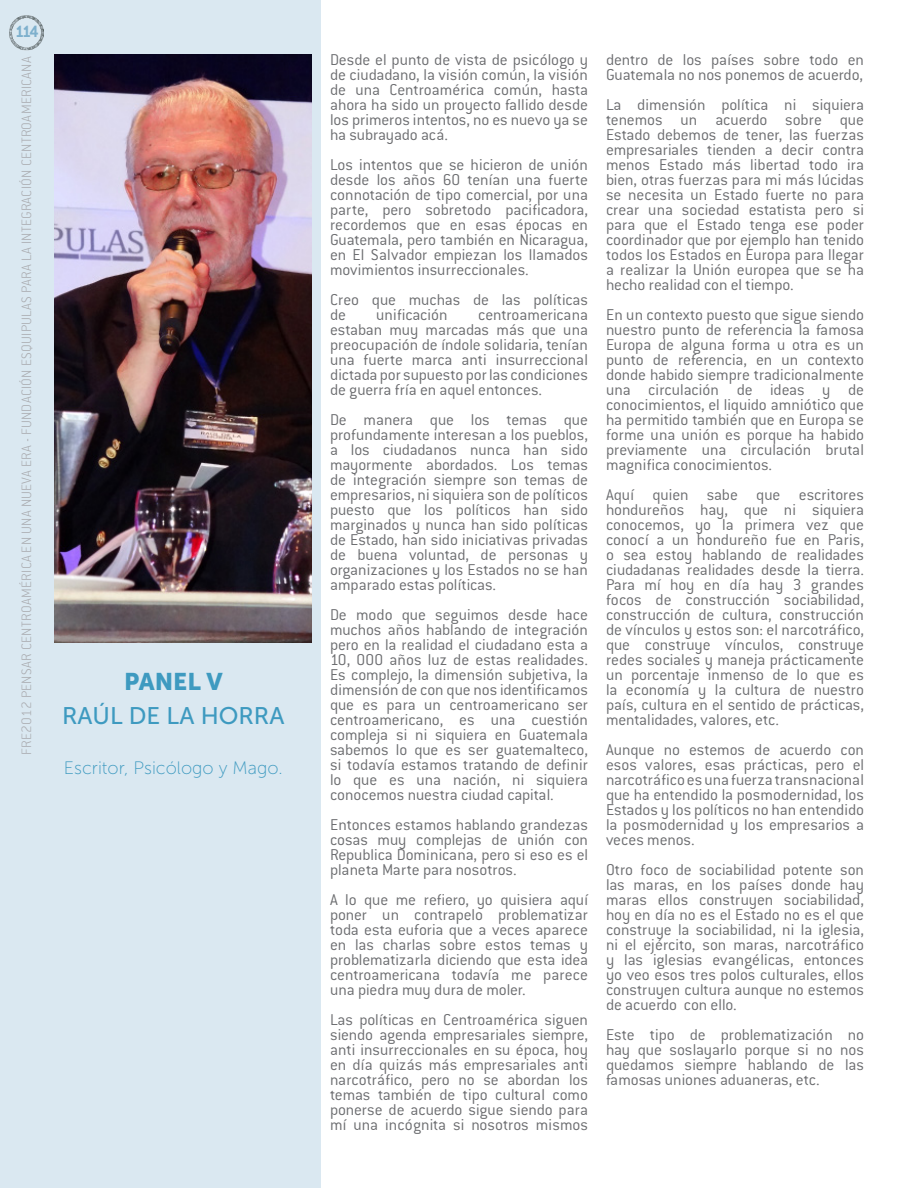
<style>
.page{position:relative;width:918px;height:1188px;background:#fff}
.page>*{position:absolute;margin:0;border:0;box-sizing:border-box;transform-origin:0 0}
.t1{font:24px "Museo Sans 500";color:#3e9ac0}
.t2{font:24px "Museo Sans 900";color:#3e9ac0}
.t3{font:18px "Museo Sans 100";color:#3e9ac0}
.t4{font:700 18px "Conduit ITC Std";color:#7eb0cd}
.t5{font:300 17.25px/15px "Conduit ITC Std";letter-spacing:-.005em;color:#6c6d70;text-align:justify}
.t6{font:200 15px "Conduit ITC Std";letter-spacing:.02em;color:#a8a9ad}
</style>
<div class="page">
<div style="left:0;top:0;width:321px;height:1188px;background:#dae8f1"></div>
<img style="left:9px;top:15px;width:35px;height:36px">
<img style="left:54px;top:54px;width:258px;height:589px">
<p class="t4" style="left:15px;top:21px;width:25px">114</p>
<p class="t6" style="left:17px;top:755px;width:700px;rotate:-90deg">FRE2012 PENSAR CENTROAMÉRICA EN UNA NUEVA ERA - FUNDACIÓN ESQUIPULAS PARA LA INTEGRACIÓN CENTROAMERICANA</p>
<h1 class="t2" style="left:124px;top:668px;width:100px">PANEL V</h1>
<h1 class="t1" style="left:62px;top:703px;width:224px">RAÚL DE LA HORRA</h1>
<p class="t3" style="left:64px;top:758px;width:220px">Escritor, Psicólogo y Mago.</p>
<p class="t5" style="left:330px;top:51px;width:260px">Desde el punto de vista de psicólogo y de ciudadano, la visión común, la visión de una Centroamérica común, hasta ahora ha sido un proyecto fallido desde los primeros intentos, no es nuevo ya se ha subrayado acá.</p>
<p class="t5" style="left:330px;top:156px;width:260px">Los intentos que se hicieron de unión desde los años 60 tenían una fuerte connotación de tipo comercial, por una parte, pero sobretodo pacificadora, recordemos que en esas épocas en Guatemala, pero también en Nicaragua, en El Salvador empiezan los llamados movimientos insurreccionales.</p>
<p class="t5" style="left:330px;top:291px;width:260px">Creo que muchas de las políticas de</p>
<p class="t5" style="left:330px;top:306px;width:260px;text-indent:148px">centroamericana estaban muy marcadas más que una preocupación de índole solidaria, tenían una fuerte marca anti insurreccional dictada por supuesto por las condiciones de guerra fría en aquel entonces.</p>
<p class="t5" style="left:330px;top:411px;width:260px">De manera que los temas que profundamente interesan a los pueblos, a los ciudadanos nunca han sido mayormente abordados. Los temas de integración siempre son temas de empresarios, ni siquiera son de políticos puesto que los políticos han sido marginados y nunca han sido políticas de Estado, han sido iniciativas privadas de buena voluntad, de personas y organizaciones y los Estados no se han amparado estas políticas.</p>
<p class="t5" style="left:330px;top:606px;width:260px">De modo que seguimos desde hace muchos años hablando de integración pero en la realidad el ciudadano esta a 10, 000 años luz de estas realidades.<br>Es complejo, la dimensión subjetiva, la dimensión de con que nos identificamos que es para un centroamericano ser centroamericano, es una cuestión compleja si ni siquiera en Guatemala sabemos lo que es ser guatemalteco, si todavía estamos tratando de definir lo que es una nación, ni siquiera conocemos nuestra ciudad capital.</p>
<p class="t5" style="left:330px;top:816px;width:260px">Entonces estamos hablando grandezas cosas muy complejas de unión con Republica Dominicana, pero si eso es el planeta Marte para nosotros.</p>
<p class="t5" style="left:330px;top:891px;width:260px">A lo que me refiero, yo quisiera aquí poner un contrapelo problematizar toda esta euforia que a veces aparece en las charlas sobre estos temas y problematizarla diciendo que esta idea centroamericana todavía me parece una piedra muy dura de moler.</p>
<p class="t5" style="left:330px;top:1011px;width:260px">Las políticas en Centroamérica siguen siendo agenda empresariales siempre, anti insurreccionales en su época, hoy en día quizás más empresariales anti narcotráfico, pero no se abordan los temas también de tipo cultural como ponerse de acuerdo sigue siendo para mí una incógnita si nosotros mismos</p>
<p class="t5" style="left:376px;top:306px;width:73px">unificación</p>
<p class="t5" style="left:606px;top:51px;width:260px">dentro de los países sobre todo en<br>Guatemala no nos ponemos de acuerdo,</p>
<p class="t5" style="left:606px;top:96px;width:260px">La dimensión política ni siquiera tenemos un acuerdo sobre que Estado debemos de tener, las fuerzas empresariales tienden a decir contra menos Estado más libertad todo ira bien, otras fuerzas para mi más lúcidas se necesita un Estado fuerte no para crear una sociedad estatista pero si para que el Estado tenga ese poder coordinador que por ejemplo han tenido todos los Estados en Europa para llegar a realizar la Unión europea que se ha hecho realidad con el tiempo.</p>
<p class="t5" style="left:606px;top:306px;width:260px">En un contexto puesto que sigue siendo nuestro punto de referencia la famosa Europa de alguna forma u otra es un punto de referencia, en un contexto donde habido siempre tradicionalmente una circulación de ideas y de conocimientos, el liquido amniótico que ha permitido también que en Europa se forme una unión es porque ha habido previamente una circulación brutal magnifica conocimientos.</p>
<p class="t5" style="left:606px;top:486px;width:260px">Aquí quien sabe que escritores hondureños hay, que ni siquiera conocemos, yo la primera vez que conocí a un hondureño fue en Paris, o sea estoy hablando de realidades ciudadanas realidades desde la tierra.<br>Para mí hoy en día hay 3 grandes focos de construcción sociabilidad, construcción de cultura, construcción de vínculos y estos son: el narcotráfico, que construye vínculos, construye redes sociales y maneja prácticamente un porcentaje inmenso de lo que es la economía y la cultura de nuestro país, cultura en el sentido de prácticas, mentalidades, valores, etc.</p>
<p class="t5" style="left:606px;top:741px;width:260px">Aunque no estemos de acuerdo con esos valores, esas prácticas, pero el narcotráfico es una fuerza transnacional que ha entendido la posmodernidad, los Estados y los políticos no han entendido la posmodernidad y los empresarios a veces menos.</p>
<p class="t5" style="left:606px;top:861px;width:260px">Otro foco de sociabilidad potente son las maras, en los países donde hay maras ellos construyen sociabilidad, hoy en día no es el Estado no es el que construye la sociabilidad, ni la iglesia, ni el ejército, son maras, narcotráfico y las iglesias evangélicas, entonces yo veo esos tres polos culturales, ellos construyen cultura aunque no estemos de acuerdo con ello.</p>
<p class="t5" style="left:606px;top:1026px;width:260px">Este tipo de problematización no hay que soslayarlo porque si no nos quedamos siempre hablando de las famosas uniones aduaneras, etc.</p>
</div>
